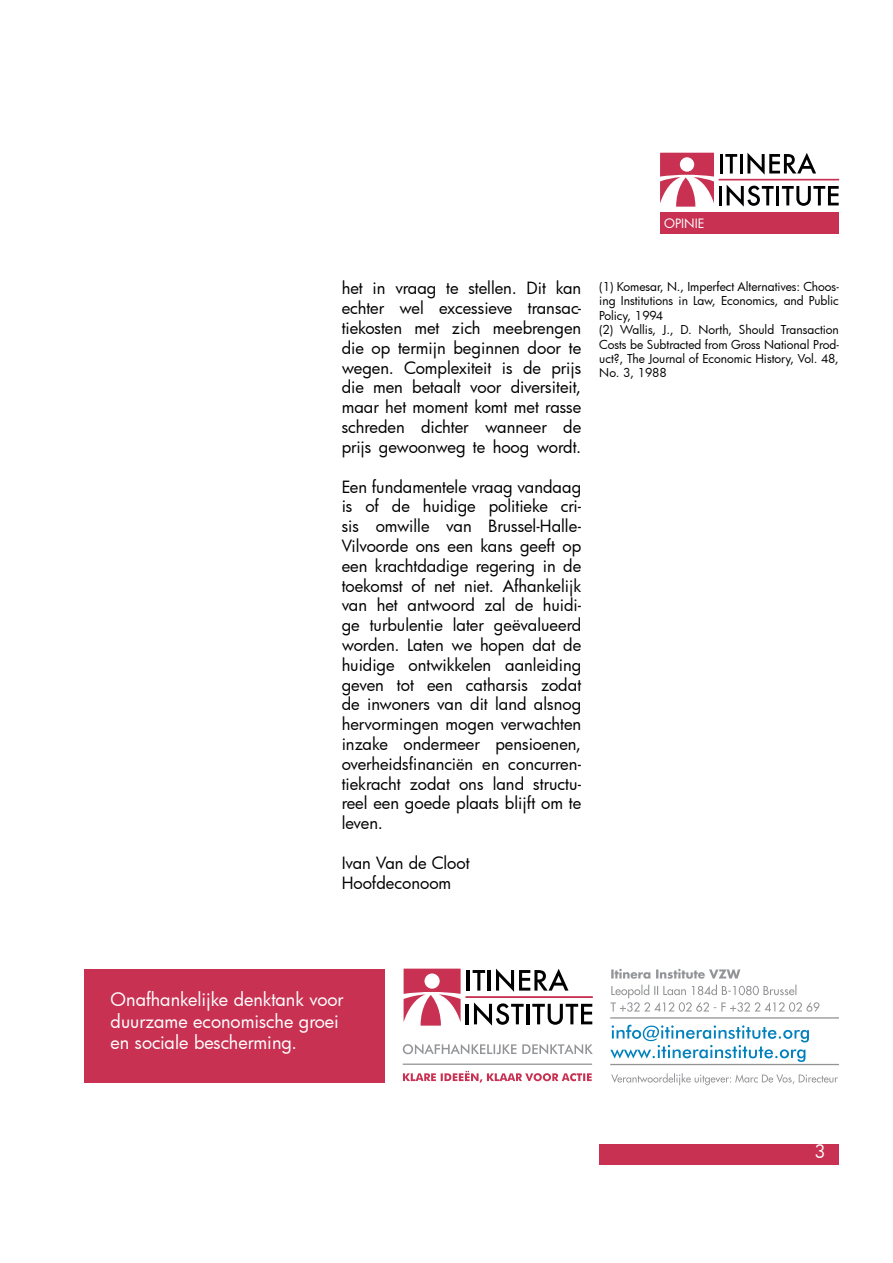
<style>
.page{position:relative;width:893px;height:1263px;background:#fff}
.page>*{position:absolute;margin:0;border:0;box-sizing:border-box;transform-origin:0 0}
.t1{font:18px/21.6px "Futura";color:#fff}
.t2{font:16.5px/19.8px "Futura";color:#000;text-align:justify}
.t3{font:12.6px "Futura";color:#fff}
.t4{font:12px/14.4px "Futura";letter-spacing:-.005em;color:#000}
</style>
<div class="page">
<svg style="left:660px;top:153px;width:54px;height:54px"></svg>
<hr style="left:720px;top:154px;width:3px;height:19px;background:#000">
<svg style="left:725px;top:154px;width:12px;height:19px"></svg>
<hr style="left:740px;top:154px;width:3px;height:19px;background:#000">
<svg style="left:747px;top:153px;width:69px;height:22px"></svg>
<hr style="left:719px;top:186px;width:3px;height:19px;background:#000">
<svg style="left:727px;top:185px;width:47px;height:22px"></svg>
<hr style="left:776px;top:186px;width:3px;height:19px;background:#000">
<svg style="left:782px;top:186px;width:57px;height:20px"></svg>
<hr style="left:719px;top:179px;width:120px;height:1px;background:#c83152">
<div style="left:660px;top:212px;width:179px;height:22px;background:#c83152"></div>
<div style="left:599px;top:1144px;width:240px;height:21px;background:#c83152"></div>
<div style="left:84px;top:969px;width:300px;height:113px;background:#c83152"></div>
<hr style="left:610px;top:1064px;width:229px;height:1px;background:#929497">
<hr style="left:610px;top:1017px;width:229px;height:1px;background:#929497">
<svg style="left:611px;top:1073px;width:227px;height:12px"></svg>
<svg style="left:610px;top:1025px;width:199px;height:37px"></svg>
<svg style="left:610px;top:969px;width:209px;height:43px"></svg>
<svg style="left:404px;top:969px;width:57px;height:56px"></svg>
<hr style="left:467px;top:970px;width:3px;height:20px;background:#000">
<svg style="left:473px;top:970px;width:12px;height:20px"></svg>
<hr style="left:488px;top:970px;width:3px;height:20px;background:#000">
<svg style="left:496px;top:969px;width:72px;height:23px"></svg>
<hr style="left:466px;top:1004px;width:3px;height:20px;background:#000">
<svg style="left:474px;top:1002px;width:50px;height:23px"></svg>
<hr style="left:526px;top:1004px;width:3px;height:20px;background:#000">
<svg style="left:532px;top:1004px;width:60px;height:21px"></svg>
<div style="left:466px;top:996px;width:127px;height:2px;background:#c83152;border:1px solid #c83152"></div>
<hr style="left:403px;top:1063px;width:189px;height:2px;background:#929497">
<svg style="left:403px;top:1044px;width:190px;height:10px"></svg>
<svg style="left:403px;top:1071px;width:189px;height:11px"></svg>
<p class="t3" style="left:664px;top:217px;width:42px">OPINIE</p>
<p class="t2" style="left:342px;top:280px;width:241px">het in vraag te stellen. Dit kan echter wel excessieve transac&shy;tiekosten met zich meebrengen die op termijn beginnen door te wegen. Complexiteit is de prijs die men betaalt voor diversiteit, maar het moment komt met rasse schreden dichter wanneer de prijs gewoonweg te hoog wordt.</p>
<p class="t2" style="left:342px;top:478px;width:241px">Een fundamentele vraag vandaag is of de huidige politieke cri&shy;sis omwille van Brussel-Halle-Vilvoorde ons een kans geeft op een krachtdadige regering in de toekomst of net niet. Afhankelijk van het antwoord zal de huidi&shy;ge turbulentie later geëvalueerd worden. Laten we hopen dat de huidige ontwikkelen aanleiding geven tot een catharsis zodat de inwoners van dit land alsnog hervormingen mogen verwachten inzake ondermeer pensioenen, overheidsfinanciën en concurren&shy;tiekracht zodat ons land structu&shy;reel een goede plaats blijft om te leven.</p>
<p class="t2" style="left:342px;top:854px;width:130px">Ivan Van de Cloot<br>Hoofdeconoom</p>
<p class="t4" style="left:599px;top:279px;width:241px">(1) Komesar, N., Imperfect Alternatives: Choos&shy;ing Institutions in Law, Economics, and Public Policy, 1994<br>(2) Wallis, J., D. North, Should Transaction Costs be Subtracted from Gross National Prod&shy;uct?, The Journal of Economic History, Vol. 48, No. 3, 1988</p>
<p class="t1" style="left:111px;top:990px;width:234px">Onafhankelijke denktank voor duurzame economische groei en sociale bescherming.</p>
<p class="t1" style="left:814px;top:1141px;width:13px">3</p>
</div>
